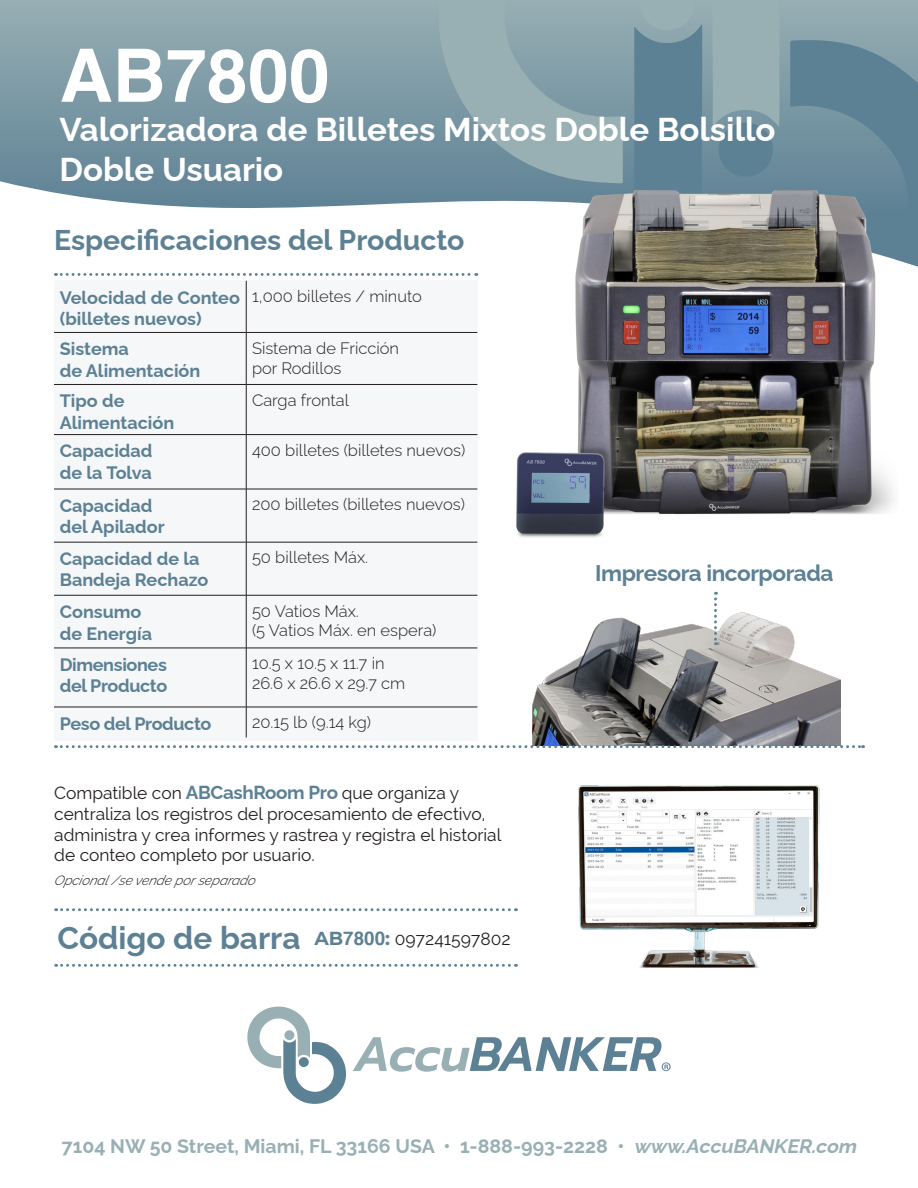
<style>
.page{position:relative;width:918px;height:1188px;background:#fff}
.page>*{position:absolute;margin:0;border:0;box-sizing:border-box;transform-origin:0 0}
.t1{font:700 73.65px "Helvetica";color:#fff}
.t2{font:100 33px/39.6px "Raleway";color:#fff}
.t3{font:100 31.5px "Raleway";color:#5c8094}
.t4{font:100 28.5px "Raleway";color:#5c8094}
.t5{font:100 22.65px "Raleway";letter-spacing:-.02em;color:#5c8094}
.t6{font:100 19.5px "Raleway";color:#98afb4}
.t7{font:100 18px/21.6px "Raleway";color:#5c8094}
.t8{font:100 18px "Raleway";letter-spacing:-.02em;color:#5c8094}
.t9{font:17.4px/20.9px "Raleway";color:#231f20}
.t10{font:100 16.5px "Raleway";color:#231f20}
.t11{font:italic 100 13.5px "Raleway";color:#231f20}
.s1{font-weight:100;font-size:18.75px;color:#5c8094}
.s2{font-family:"Montserrat";font-weight:700;font-size:18.75px;color:#5c8094}
.s3{font-family:"Helvetica";font-weight:700;font-size:18.75px;color:#5c8094}
.s4{font-style:italic}
</style>
<div class="page">
<img style="left:532px;top:591px;width:309px;height:154px">
<svg style="left:55px;top:273px;width:401px;height:3px"></svg>
<svg style="left:56px;top:908px;width:460px;height:3px"></svg>
<svg style="left:56px;top:964px;width:460px;height:3px"></svg>
<svg style="left:247px;top:1007px;width:424px;height:97px"></svg>
<img style="left:578px;top:785px;width:242px;height:183px">
<svg style="left:55px;top:745px;width:809px;height:3px"></svg>
<svg style="left:714px;top:592px;width:3px;height:53px"></svg>
<svg style="left:0;top:0;width:918px;height:208px;background:#7f9ca7"></svg>
<svg style="left:439px;top:0;width:341px;height:183px;background:#8da7ae"></svg>
<svg style="left:634px;top:25px;width:284px;height:80px;background:#7594a1"></svg>
<svg style="left:640px;top:0;width:55px;height:31px;background:#96adb3"></svg>
<div style="left:54px;top:281px;width:423px;height:460px;background:#f5f7f8"></div>
<hr style="left:246px;top:281px;width:1px;height:51px;background:#231f20">
<hr style="left:54px;top:332px;width:192px;height:1px;background:#231f20">
<hr style="left:246px;top:332px;width:231px;height:1px;background:#231f20">
<hr style="left:246px;top:333px;width:1px;height:51px;background:#231f20">
<hr style="left:54px;top:384px;width:192px;height:1px;background:#231f20">
<hr style="left:246px;top:384px;width:231px;height:1px;background:#231f20">
<hr style="left:246px;top:385px;width:1px;height:49px;background:#231f20">
<hr style="left:54px;top:434px;width:192px;height:1px;background:#231f20">
<hr style="left:246px;top:434px;width:231px;height:1px;background:#231f20">
<hr style="left:246px;top:435px;width:1px;height:54px;background:#231f20">
<hr style="left:54px;top:489px;width:192px;height:1px;background:#231f20">
<hr style="left:246px;top:489px;width:231px;height:1px;background:#231f20">
<hr style="left:246px;top:489px;width:1px;height:53px;background:#231f20">
<hr style="left:54px;top:542px;width:192px;height:1px;background:#231f20">
<hr style="left:246px;top:542px;width:231px;height:1px;background:#231f20">
<hr style="left:246px;top:542px;width:1px;height:53px;background:#231f20">
<hr style="left:54px;top:595px;width:192px;height:1px;background:#231f20">
<hr style="left:246px;top:595px;width:231px;height:1px;background:#231f20">
<hr style="left:246px;top:595px;width:1px;height:53px;background:#231f20">
<hr style="left:54px;top:648px;width:192px;height:1px;background:#231f20">
<hr style="left:246px;top:648px;width:231px;height:1px;background:#231f20">
<hr style="left:246px;top:648px;width:1px;height:59px;background:#231f20">
<hr style="left:54px;top:707px;width:192px;height:1px;background:#231f20">
<hr style="left:246px;top:707px;width:231px;height:1px;background:#231f20">
<hr style="left:246px;top:707px;width:1px;height:31px;background:#231f20">
<img style="left:456px;top:105px;width:462px;height:438px">
<p class="t1" style="left:59px;top:16px;width:272px">AB7800</p>
<p class="t2" style="left:59px;top:106px;width:718px">Valorizadora de Billetes Mixtos Doble Bolsillo<br>Doble Usuario</p>
<p class="t4" style="left:54px;top:217px;width:412px">Especificaciones del Producto</p>
<p class="t7" style="left:60px;top:284px;width:182px">Velocidad de Conteo (billetes nuevos)</p>
<p class="t10" style="left:252px;top:283px;width:172px">1,000 billetes / minuto</p>
<p class="t7" style="left:60px;top:336px;width:71px">Sistema</p>
<p class="t7" style="left:60px;top:358px;width:142px">de Alimentación</p>
<p class="t10" style="left:252px;top:335px;width:149px">Sistema de Fricción</p>
<p class="t10" style="left:252px;top:355px;width:91px">por Rodillos</p>
<p class="t7" style="left:60px;top:388px;width:66px">Tipo de</p>
<p class="t7" style="left:60px;top:410px;width:116px">Alimentación</p>
<p class="t10" style="left:252px;top:387px;width:98px">Carga frontal</p>
<p class="t7" style="left:60px;top:438px;width:94px">Capacidad</p>
<p class="t7" style="left:60px;top:460px;width:94px">de la Tolva</p>
<p class="t10" style="left:252px;top:437px;width:215px">400 billetes (billetes nuevos)</p>
<p class="t7" style="left:60px;top:493px;width:94px">Capacidad</p>
<p class="t7" style="left:60px;top:514px;width:106px">del Apilador</p>
<p class="t10" style="left:252px;top:491px;width:214px">200 billetes (billetes nuevos)</p>
<p class="t7" style="left:60px;top:546px;width:141px">Capacidad de la</p>
<p class="t7" style="left:60px;top:567px;width:150px">Bandeja Rechazo</p>
<p class="t10" style="left:252px;top:544px;width:118px">50 billetes Máx.</p>
<p class="t7" style="left:60px;top:599px;width:83px">Consumo</p>
<p class="t7" style="left:60px;top:620px;width:94px">de Energía</p>
<p class="t10" style="left:252px;top:598px;width:108px">50 Vatios Máx.</p>
<p class="t10" style="left:252px;top:617px;width:186px">(5 Vatios Máx. en espera)</p>
<p class="t8" style="left:60px;top:650px;width:109px">Dimensiones</p>
<p class="t8" style="left:60px;top:672px;width:109px">del Producto</p>
<p class="t10" style="left:252px;top:650px;width:134px">10.5 x 10.5 x 11.7 in</p>
<p class="t10" style="left:252px;top:670px;width:155px">26.6 x 26.6 x 29.7 cm</p>
<p class="t8" style="left:60px;top:709px;width:153px">Peso del Producto</p>
<p class="t10" style="left:252px;top:709px;width:120px">20.15 lb (9.14 kg)</p>
<p class="t9" style="left:54px;top:782px;width:449px">Compatible con <span class="s1">ABCashRoom Pro</span> que organiza y centraliza los registros del procesamiento de efectivo, administra y crea informes y rastrea y registra el historial de conteo completo por usuario.</p>
<p class="t11" style="left:54px;top:870px;width:206px">Opcional/sevendeporseparado</p>
<p class="t3" style="left:58px;top:913px;width:244px">Código de barra</p>
<p class="t9" style="left:315px;top:929px;width:198px"><span class="s2">AB</span><span class="s3">7800</span><span class="s2">:</span> 097241597802</p>
<p class="t5" style="left:595px;top:555px;width:240px">Impresora incorporada</p>
<p class="t6" style="left:62px;top:1130px;width:801px">7104 NW 50 Street, Miami, FL 33166 USA • 1-888-993-2228 • <span class="s4">www.AccuBANKER.com</span></p>
</div>
